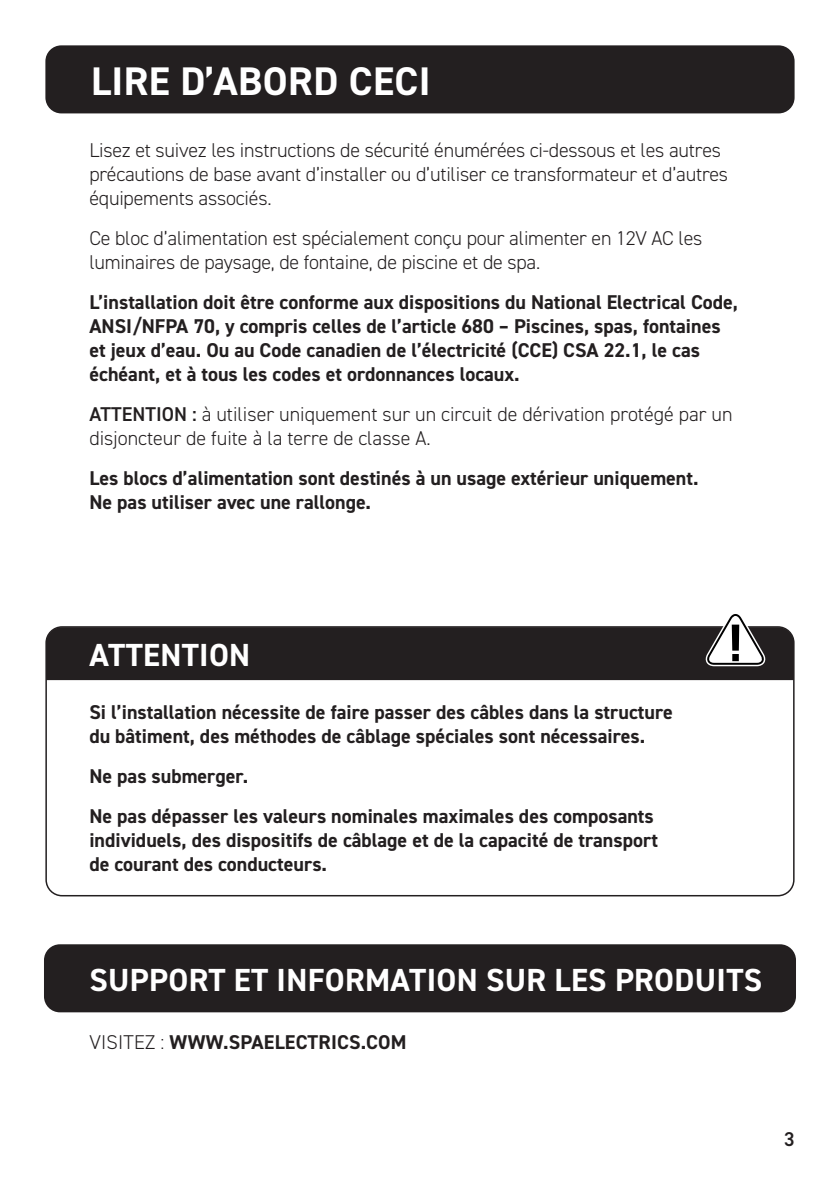
<style>
.page{position:relative;width:840px;height:1191px;background:#fff}
.page>*{position:absolute;margin:0;border:0;box-sizing:border-box;transform-origin:0 0}
.Page_heading{font:700 40px "DIN2014";letter-spacing:.01em;color:#fff}
._16pt_Bold_heading{font:700 32px "DIN2014";letter-spacing:.01em;color:#fff}
.Document_Body_text{font:700 20px/24px "DIN2014";color:#231f20}
.Document_Body_text-2{font:300 20px/24px "DIN2014";letter-spacing:-.01em;color:#231f20}
.t1{font:600 20px "DIN2014";color:#231f20}
.s1{font-weight:600}
.s2{font-weight:300}
</style>
<div class="page">
<div style="left:45px;top:45px;width:749px;height:68px;background:#231f20;border-radius:16px"></div>
<svg style="left:46px;top:614px;width:747px;height:66px"></svg>
<div style="left:44px;top:944px;width:751px;height:68px;background:#231f20;border-radius:16px"></div>
<p class="Page_heading" style="left:91px;top:55px;width:341px">LIRE D’ABORD CECI</p>
<p class="Document_Body_text-2" style="left:89px;top:138px;width:640px">Lisez et suivez les instructions de sécurité énumérées ci-dessous et les autres précautions de base avant d’installer ou d’utiliser ce transformateur et d’autres équipements associés.</p>
<p class="Document_Body_text-2" style="left:89px;top:226px;width:614px">Ce bloc d’alimentation est spécialement conçu pour alimenter en 12V AC les luminaires de paysage, de fontaine, de piscine et de spa.</p>
<p class="Document_Body_text" style="left:89px;top:290px;width:649px">L’installation doit être conforme aux dispositions du National Electrical Code, ANSI/NFPA 70, y compris celles de l’article 680 – Piscines, spas, fontaines et jeux d’eau. Ou au Code canadien de l’électricité (CCE) CSA 22.1, le cas échéant, et à tous les codes et ordonnances locaux.</p>
<p class="Document_Body_text-2" style="left:89px;top:402px;width:644px"><span class="s1">ATTENTION :</span> à utiliser uniquement sur un circuit de dérivation protégé par un disjoncteur de fuite à la terre de classe A.</p>
<p class="Document_Body_text" style="left:89px;top:466px;width:610px">Les blocs d’alimentation sont destinés à un usage extérieur uniquement.<br>Ne pas utiliser avec une rallonge.</p>
<p class="_16pt_Bold_heading" style="left:89px;top:633px;width:162px">ATTENTION</p>
<p class="Document_Body_text" style="left:89px;top:699px;width:584px">Si l’installation nécessite de faire passer des câbles dans la structure du bâtiment, des méthodes de câblage spéciales sont nécessaires.</p>
<p class="Document_Body_text" style="left:89px;top:763px;width:160px">Ne pas submerger.</p>
<p class="Document_Body_text" style="left:89px;top:803px;width:570px">Ne pas dépasser les valeurs nominales maximales des composants individuels, des dispositifs de câblage et de la capacité de transport de courant des conducteurs.</p>
<p class="_16pt_Bold_heading" style="left:89px;top:958px;width:673px">SUPPORT ET INFORMATION SUR LES PRODUITS</p>
<p class="Document_Body_text" style="left:89px;top:1030px;width:318px"><span class="s2">VISITEZ :</span> WWW.SPAELECTRICS.COM</p>
<p class="t1" style="left:783px;top:1125px;width:12px">3</p>
</div>
